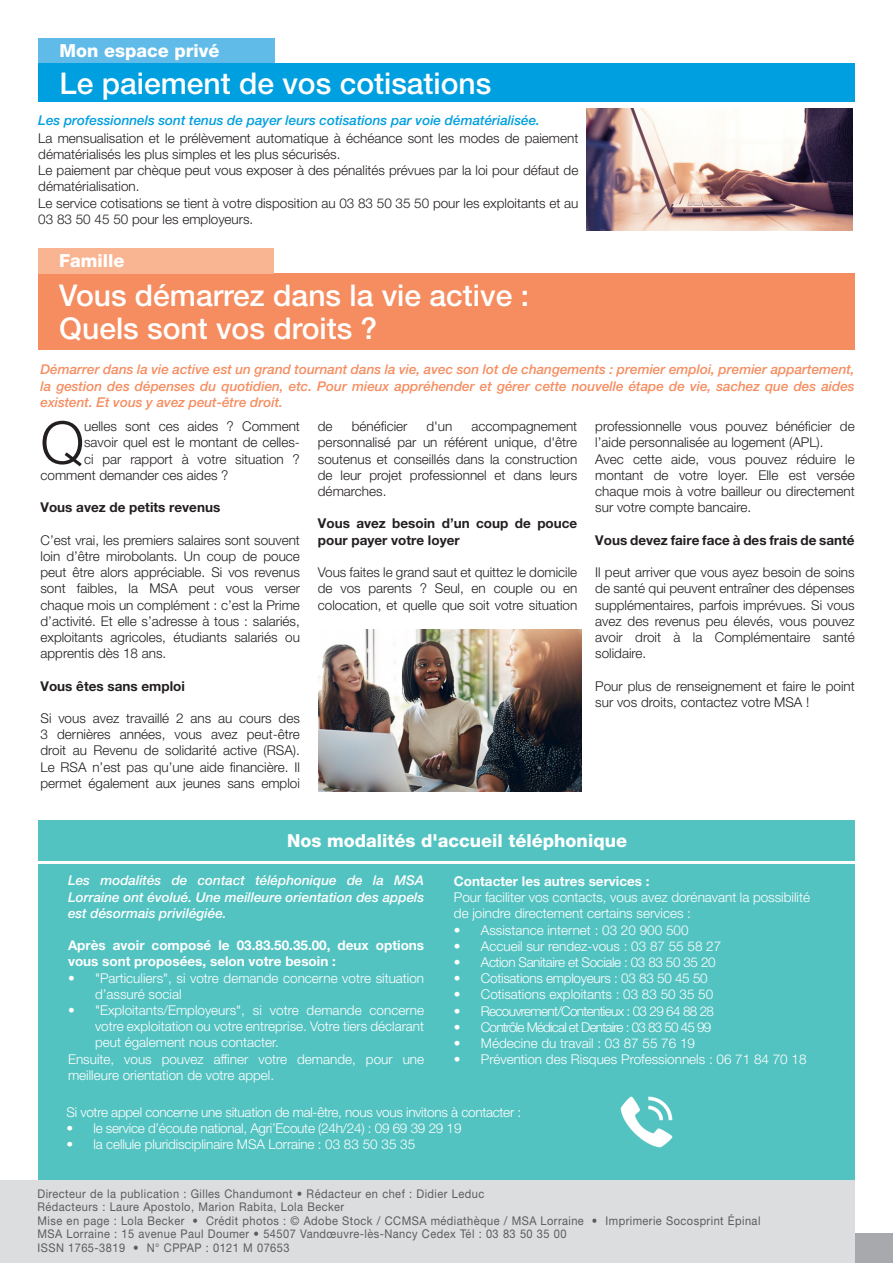
<style>
.page{position:relative;width:893px;height:1263px;background:#fff}
.page>*{position:absolute;margin:0;border:0;box-sizing:border-box;transform-origin:0 0}
.t1{font:300 58.95px "Helvetica Neue LT Std";color:#231f20}
.t2{font:500 30px "Helvetica Neue LT Std";color:#fff}
.t3{font:800 18px "Helvetica Neue LT Std";color:#fff}
.t4{font:300 13.5px/16.2px "Helvetica Neue LT Std";color:#231f20;text-align:justify}
.texte_chapeau_articl{font:300 13.5px/16.2px "Helvetica Neue LT Std";color:#fff}
.texte_chapeau_articl-2{font:italic 500 13.5px/16.2px "Helvetica Neue LT Std";color:#f68d60;text-align:justify}
.texte_chapeau_articl-3{font:300 13.5px "Helvetica Neue LT Std";letter-spacing:-.02em;color:#fff}
.t5{font:700 13.5px/16.2px "Helvetica Neue LT Pro";color:#231f20}
.lettrine_1er_paragra{font:italic 500 13.5px/16.2px "Helvetica Neue LT Std";color:#fff;text-align:justify}
.texte_chapeau_articl-4{font:700 13.5px/16.2px "Helvetica Neue LT Pro";color:#fff}
.texte_chapeau_articl-5{font:italic 500 13.5px "Helvetica Neue LT Std";color:#009fdf}
.texte_chapeau_articl-6{font:300 13.5px "Helvetica Neue LT Std";letter-spacing:-.06em;color:#fff}
.texte_chapeau_articl-7{font:300 13.5px "Helvetica Neue LT Std";letter-spacing:-.03em;color:#fff}
.texte_chapeau_articl-8{font:300 13.5px "Helvetica Neue LT Std";letter-spacing:-.05em;color:#fff}
.t6{font:12px "Helvetica Neue LT Std";letter-spacing:.04em;color:#5c5c5f;scale:.92 1}
</style>
<div class="page">
<div style="left:38px;top:864px;width:817px;height:365px;background:#53c3c1"></div>
<div style="left:38px;top:38px;width:236px;height:26px;background:#60bbe9"></div>
<div style="left:564px;top:1233px;width:329px;height:30px;background:#a8a9ad"></div>
<div style="left:0;top:1180px;width:855px;height:83px;background:#dcdddf"></div>
<div style="left:38px;top:64px;width:817px;height:38px;background:#009fdf"></div>
<div style="left:38px;top:273px;width:816px;height:77px;background:#f68d60"></div>
<div style="left:38px;top:821px;width:817px;height:40px;background:#53c3c1"></div>
<img style="left:319px;top:629px;width:262px;height:162px">
<img style="left:587px;top:108px;width:266px;height:122px">
<img style="left:620px;top:1096px;width:53px;height:52px">
<div style="left:38px;top:248px;width:236px;height:25px;background:#f9b592"></div>
<p class="t3" style="left:60px;top:40px;width:162px">Mon espace privé</p>
<p class="t2" style="left:60px;top:65px;width:433px">Le paiement de vos cotisations</p>
<p class="texte_chapeau_articl-5" style="left:38px;top:112px;width:503px">Les professionnels sont tenus de payer leurs cotisations par voie dématérialisée.</p>
<p class="t4" style="left:38px;top:130px;width:542px">La mensualisation et le prélèvement automatique à échéance sont les modes de paiement dématérialisés les plus simples et les plus sécurisés.</p>
<p class="t4" style="left:38px;top:162px;width:542px">Le paiement par chèque peut vous exposer à des pénalités prévues par la loi pour défaut de dématérialisation.</p>
<p class="t4" style="left:38px;top:194px;width:542px">Le service cotisations se tient à votre disposition au 03 83 50 35 50 pour les exploitants et au<br>03 83 50 45 50 pour les employeurs.</p>
<p class="t3" style="left:59px;top:250px;width:67px">Famille</p>
<p class="t2" style="left:59px;top:277px;width:471px">Vous démarrez dans la vie active :</p>
<p class="t2" style="left:59px;top:310px;width:319px">Quels sont vos droits ?</p>
<p class="texte_chapeau_articl-2" style="left:40px;top:361px;width:816px">Démarrer dans la vie active est un grand tournant dans la vie, avec son lot de changements : premier emploi, premier appartement, la gestion des dépenses du quotidien, etc. Pour mieux appréhender et gérer cette nouvelle étape de vie, sachez que des aides existent. Et vous y avez peut-être droit.</p>
<p class="t1" style="left:40px;top:407px;width:45px">Q</p>
<p class="t4" style="left:84px;top:418px;width:217px">uelles sont ces aides ? Comment</p>
<p class="t4" style="left:84px;top:434px;width:217px">savoir quel est le montant de celles-</p>
<p class="t4" style="left:84px;top:450px;width:217px">ci par rapport à votre situation ?</p>
<p class="t4" style="left:40px;top:467px;width:190px">comment demander ces aides ?</p>
<p class="t5" style="left:40px;top:499px;width:181px">Vous avez de petits revenus</p>
<p class="t4" style="left:40px;top:531px;width:261px">C’est vrai, les premiers salaires sont souvent loin d’être mirobolants. Un coup de pouce peut être alors appréciable. Si vos revenus sont faibles, la MSA peut vous verser chaque mois un complément : c’est la Prime d’activité. Et elle s’adresse à tous : salariés, exploitants agricoles, étudiants salariés ou apprentis dès 18 ans.</p>
<p class="t5" style="left:40px;top:677px;width:146px">Vous êtes sans emploi</p>
<p class="t4" style="left:40px;top:710px;width:261px">Si vous avez travaillé 2 ans au cours des 3 dernières années, vous avez peut-être droit au Revenu de solidarité active (RSA).<br>Le RSA n’est pas qu’une aide financière. Il permet également aux jeunes sans emploi</p>
<p class="t4" style="left:318px;top:418px;width:16px">de</p>
<p class="t4" style="left:352px;top:418px;width:57px">bénéficier</p>
<p class="t4" style="left:426px;top:418px;width:28px">d'un</p>
<p class="t4" style="left:318px;top:418px;width:261px;text-indent:154px">accompagnement personnalisé par un référent unique, d'être soutenus et conseillés dans la construction de leur projet professionnel et dans leurs démarches.</p>
<p class="t5" style="left:318px;top:515px;width:261px">Vous avez besoin d’un coup de pouce pour payer votre loyer</p>
<p class="t4" style="left:318px;top:564px;width:261px">Vous faites le grand saut et quittez le domicile de vos parents ? Seul, en couple ou en colocation, et quelle que soit votre situation</p>
<p class="t4" style="left:595px;top:418px;width:261px">professionnelle vous pouvez bénéficier de l’aide personnalisée au logement (APL).</p>
<p class="t4" style="left:595px;top:450px;width:261px">Avec cette aide, vous pouvez réduire le montant de votre loyer. Elle est versée chaque mois à votre bailleur ou directement sur votre compte bancaire.</p>
<p class="t5" style="left:595px;top:531px;width:261px">Vous devez faire face à des frais de santé</p>
<p class="t4" style="left:595px;top:564px;width:261px">Il peut arriver que vous ayez besoin de soins de santé qui peuvent entraîner des dépenses supplémentaires, parfois imprévues. Si vous avez des revenus peu élevés, vous pouvez avoir droit à la Complémentaire santé solidaire.</p>
<p class="t4" style="left:595px;top:677px;width:261px">Pour plus de renseignement et faire le point sur vos droits, contactez votre MSA !</p>
<p class="t3" style="left:287px;top:830px;width:341px">Nos modalités d'accueil téléphonique</p>
<p class="lettrine_1er_paragra" style="left:68px;top:872px;width:358px">Les modalités de contact téléphonique de la MSA Lorraine ont évolué. Une meilleure orientation des appels est désormais privilégiée.</p>
<p class="texte_chapeau_articl-4" style="left:68px;top:937px;width:358px">Après avoir composé le 03.83.50.35.00, deux options vous sont proposées, selon votre besoin :</p>
<p class="texte_chapeau_articl" style="left:95px;top:969px;width:331px;text-indent:-27px">• "Particuliers", si votre demande concerne votre situation d’assuré social</p>
<p class="texte_chapeau_articl" style="left:95px;top:1002px;width:331px;text-align:justify;text-indent:-27px">• "Exploitants/Employeurs", si votre demande concerne votre exploitation ou votre entreprise. Votre tiers déclarant peut également nous contacter.</p>
<p class="texte_chapeau_articl" style="left:68px;top:1050px;width:358px">Ensuite, vous pouvez affiner votre demande, pour une meilleure orientation de votre appel.</p>
<p class="texte_chapeau_articl-4" style="left:454px;top:873px;width:197px">Contacter les autres services :</p>
<p class="texte_chapeau_articl" style="left:454px;top:889px;width:358px">Pour faciliter vos contacts, vous avez dorénavant la possibilité de joindre directement certains services :</p>
<p class="texte_chapeau_articl" style="left:454px;top:921px;width:236px">• Assistance internet : 03 20 900 500</p>
<p class="texte_chapeau_articl" style="left:454px;top:937px;width:269px">• Accueil sur rendez-vous : 03 87 55 58 27</p>
<p class="texte_chapeau_articl-7" style="left:454px;top:954px;width:263px">• Action Sanitaire et Sociale : 03 83 50 35 20</p>
<p class="texte_chapeau_articl-3" style="left:454px;top:970px;width:255px">• Cotisations employeurs : 03 83 50 45 50</p>
<p class="texte_chapeau_articl" style="left:454px;top:986px;width:261px">• Cotisations exploitants : 03 83 50 35 50</p>
<p class="texte_chapeau_articl-8" style="left:454px;top:1002px;width:262px">• Recouvrement/Contentieux : 03 29 64 88 28</p>
<p class="texte_chapeau_articl-6" style="left:454px;top:1019px;width:259px">• Contrôle Médical et Dentaire : 03 83 50 45 99</p>
<p class="texte_chapeau_articl" style="left:454px;top:1035px;width:243px">• Médecine du travail : 03 87 55 76 19</p>
<p class="texte_chapeau_articl" style="left:454px;top:1051px;width:354px">• Prévention des Risques Professionnels : 06 71 84 70 18</p>
<p class="texte_chapeau_articl-3" style="left:66px;top:1104px;width:456px">Si votre appel concerne une situation de mal-être, nous vous invitons à contacter :</p>
<p class="texte_chapeau_articl-3" style="left:66px;top:1120px;width:397px">• le service d’écoute national, Agri’Ecoute (24h/24) : 09 69 39 29 19</p>
<p class="texte_chapeau_articl" style="left:66px;top:1136px;width:350px">• la cellule pluridisciplinaire MSA Lorraine : 03 83 50 35 35</p>
<p class="t6" style="left:38px;top:1186px;width:487px">Directeur de la publication : Gilles Chandumont • Rédacteur en chef : Didier Leduc</p>
<p class="t6" style="left:38px;top:1199px;width:335px">Rédacteurs : Laure Apostolo, Marion Rabita, Lola Becker</p>
<p class="t6" style="left:38px;top:1213px;width:787px">Mise en page : Lola Becker • Crédit photos : © Adobe Stock / CCMSA médiathèque / MSA Lorraine • Imprimerie Socosprint Épinal</p>
<p class="t6" style="left:38px;top:1226px;width:577px">MSA Lorraine : 15 avenue Paul Doumer • 54507 Vandœuvre-lès-Nancy Cedex Tél : 03 83 50 35 00</p>
<p class="t6" style="left:38px;top:1240px;width:275px">ISSN 1765-3819 • N° CPPAP : 0121 M 07653</p>
</div>
